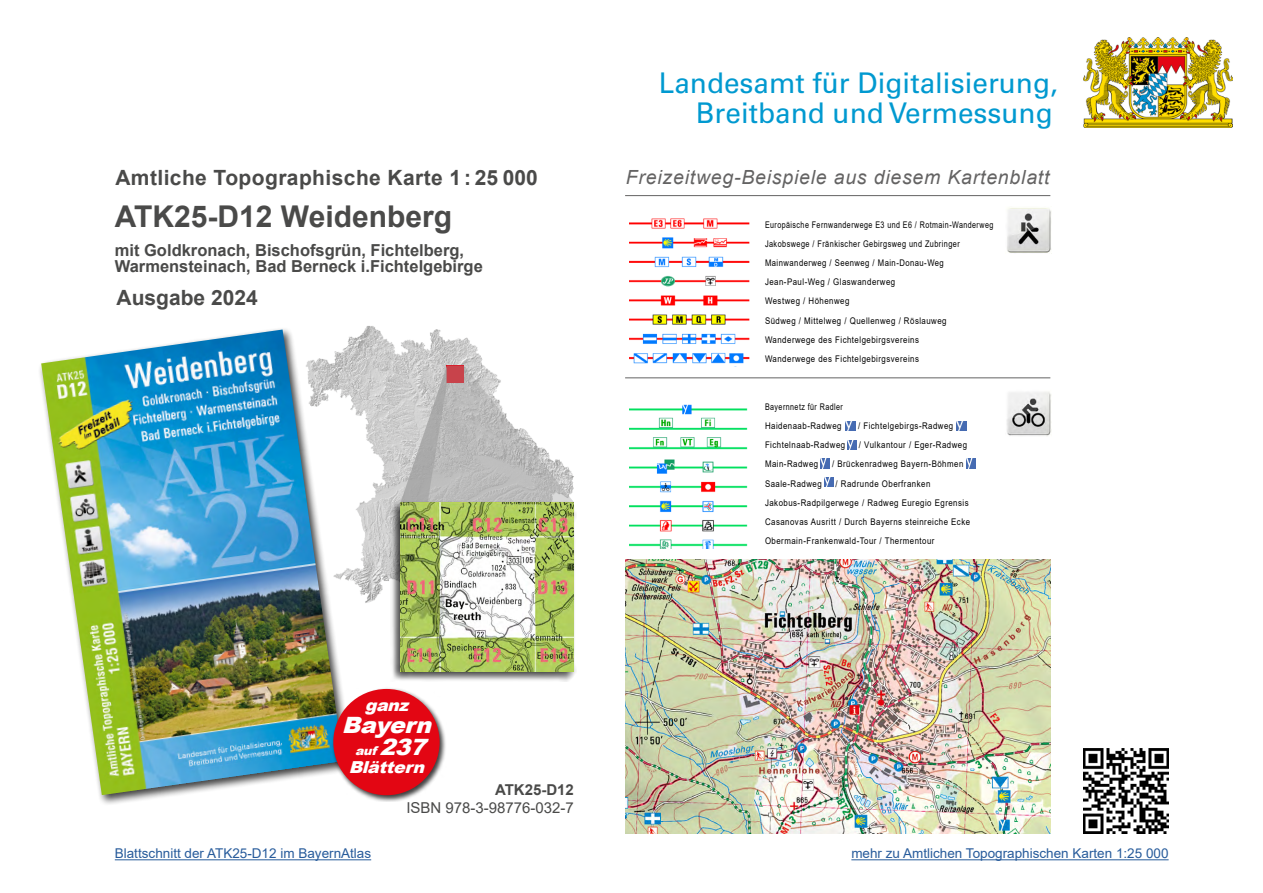
<style>
.page{position:relative;width:1263px;height:893px;background:#fff}
.page>*{position:absolute;margin:0;border:0;box-sizing:border-box;transform-origin:0 0}
.t1{font:700 30px "Arial";color:#4a4a49}
.t2{font:28.5px/30px "Univers";color:#0099d0;text-align:right}
.t3{font:italic 900 22.5px "Arial";color:#fff;scale:1.05 1}
.t4{font:700 21px "Arial";letter-spacing:.02em;color:#4a4a49}
.t5{font:700 21px "Arial";color:#4a4a49}
.t6{font:italic 19.5px "Arial";letter-spacing:.04em;color:#646363}
.t7{font:700 16.5px/16.5px "Arial";color:#4a4a49}
.t8{font:italic 900 16.5px "Arial";color:#fff;scale:1.05 1}
.t9{font:15px "Arial";color:#4a4a49}
.t10{font:700 15px "Arial";color:#4a4a49}
.t11{font:13.5px "Arial";color:#275b9b}
.t12{font:italic 900 12px "Arial";color:#fff;scale:1.05 1}
.t13{font:9.15px/19.2px "Arial";letter-spacing:.06em;color:#000;scale:.78 1}
.t14{font:9.15px/19.2px "Arial";letter-spacing:.06em;color:#000;scale:.86 1}
.s1{font-size:22.5px}
</style>
<div class="page">
<img style="left:354px;top:326px;width:129px;height:277px">
<svg style="left:401px;top:365px;width:173px;height:135px"></svg>
<hr style="left:625px;top:195px;width:425px;height:1px;background:#646363">
<hr style="left:625px;top:377px;width:425px;height:1px;background:#646363">
<div style="left:38px;top:326px;width:316px;height:480px;background:#000;opacity:.75"></div>
<img style="left:41px;top:330px;width:302px;height:465px">
<div style="left:390px;top:500px;width:186px;height:182px;background:#000;opacity:.75"></div>
<img style="left:401px;top:502px;width:173px;height:169px">
<img style="left:625px;top:559px;width:425px;height:274px">
<hr style="left:115px;top:859px;width:256px;height:1px;background:#275b9b">
<svg style="left:846px;top:421px;width:9px;height:9px"></svg>
<svg style="left:957px;top:421px;width:9px;height:9px"></svg>
<svg style="left:848px;top:440px;width:9px;height:10px"></svg>
<svg style="left:820px;top:459px;width:9px;height:9px"></svg>
<img style="left:629px;top:218px;width:121px;height:146px">
<img style="left:629px;top:404px;width:119px;height:145px">
<svg style="left:825px;top:477px;width:9px;height:10px"></svg>
<svg style="left:966px;top:459px;width:9px;height:9px"></svg>
<img style="left:1083px;top:748px;width:85px;height:85px">
<hr style="left:851px;top:859px;width:317px;height:1px;background:#275b9b">
<img style="left:1083px;top:38px;width:149px;height:89px">
<img style="left:1007px;top:208px;width:45px;height:46px">
<img style="left:1006px;top:391px;width:46px;height:45px">
<div style="left:331px;top:686px;width:115px;height:116px;background:#000;opacity:.75"></div>
<div style="left:333px;top:689px;width:107px;height:106px;background:#e30613;border-radius:50%"></div>
<h3 class="t4" style="left:115px;top:163px;width:424px">Amtliche Topographische Karte 1 : 25 000</h3>
<h1 class="t1" style="left:115px;top:195px;width:339px">ATK25-D12 Weidenberg</h1>
<h3 class="t7" style="left:115px;top:242px;width:369px">mit Goldkronach, Bischofsgrün, Fichtelberg,<br>Warmensteinach, Bad Berneck i.Fichtelgebirge</h3>
<h3 class="t5" style="left:117px;top:282px;width:143px">Ausgabe 2024</h3>
<h2 class="t2" style="left:659px;top:68px;width:400px">Landesamt für Digitalisierung,<br>Breitband und Vermessung</h2>
<h3 class="t6" style="left:626px;top:165px;width:425px">Freizeitweg-Beispiele aus diesem Kartenblatt</h3>
<p class="t13" style="left:765px;top:215px;width:294px">Europäische Fernwanderwege E3 und E6 / Rotmain-Wanderweg Jakobswege / Fränkischer Gebirgsweg und Zubringer Mainwanderweg / Seenweg / Main-Donau-Weg Jean-Paul-Weg / Glaswanderweg<br>Westweg / Höhenweg<br>Südweg / Mittelweg / Quellenweg / Röslauweg Wanderwege des Fichtelgebirgsvereins<br>Wanderwege des Fichtelgebirgsvereins</p>
<p class="t13" style="left:765px;top:397px;width:101px">Bayernnetz für Radler<br>Haidenaab-Radweg</p>
<p class="t14" style="left:858px;top:416px;width:112px">/ Fichtelgebirgs-Radweg</p>
<p class="t14" style="left:765px;top:435px;width:95px">Fichtelnaab-Radweg</p>
<p class="t14" style="left:859px;top:435px;width:127px">/ Vulkantour / Eger-Radweg</p>
<p class="t14" style="left:765px;top:454px;width:63px">Main-Radweg</p>
<p class="t14" style="left:832px;top:454px;width:154px">/ Brückenradweg Bayern-Böhmen</p>
<p class="t14" style="left:765px;top:474px;width:68px">Saale-Radweg</p>
<p class="t14" style="left:765px;top:474px;width:240px;text-indent:71px">/ Radrunde Oberfranken Jakobus-Radpilgerwege / Radweg Euregio Egrensis Casanovas Ausritt / Durch Bayerns steinreiche Ecke Obermain-Frankenwald-Tour / Thermentour</p>
<h3 class="t8" style="left:365px;top:693px;width:49px">ganz</h3>
<h3 class="t3" style="left:342px;top:708px;width:94px">Bayern</h3>
<h3 class="t12" style="left:355px;top:742px;width:77px">auf <span class="s1">237</span></h3>
<h3 class="t8" style="left:349px;top:755px;width:79px">Blättern</h3>
<h3 class="t11" style="left:115px;top:844px;width:258px">Blattschnitt der ATK25-D12 im BayernAtlas</h3>
<h3 class="t10" style="left:495px;top:779px;width:80px">ATK25-D12</h3>
<h3 class="t9" style="left:406px;top:798px;width:169px">ISBN 978-3-98776-032-7</h3>
<h3 class="t11" style="left:851px;top:844px;width:319px">mehr zu Amtlichen Topographischen Karten 1:25 000</h3>
</div>
